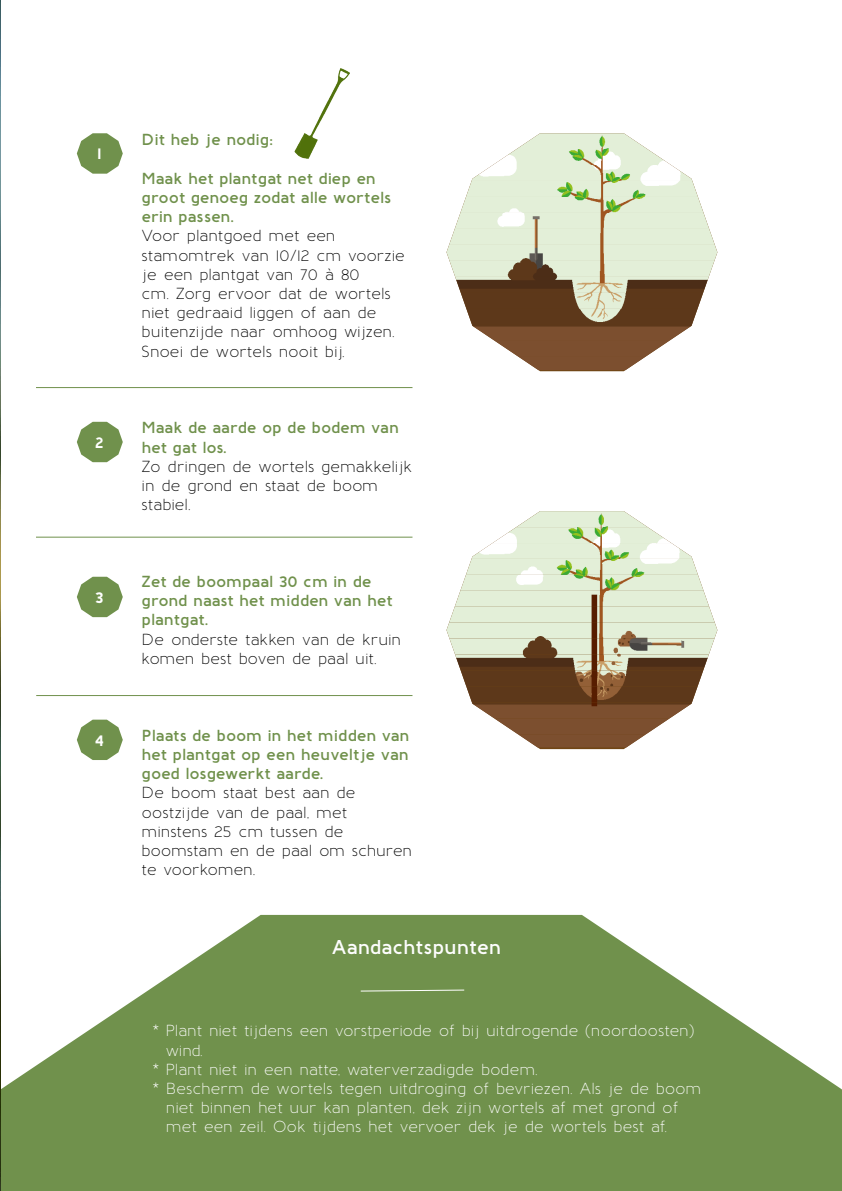
<style>
.page{position:relative;width:842px;height:1191px;background:#fff}
.page>*{position:absolute;margin:0;border:0;box-sizing:border-box;transform-origin:0 0}
.t1{font:600 20px "Baufra";letter-spacing:-.005em;color:#fdfdfd}
.t2{font:16px/19.2px "Baufra";letter-spacing:-.01em;color:#000}
.t3{font:16px "Baufra";letter-spacing:-.01em;color:#fdfdfd}
.t4{font:600 16px/19.2px "Baufra";letter-spacing:-.015em;color:#70914c}
.t5{font:700 16px "Baufra";color:#fff}
</style>
<div class="page">
<svg style="left:1px;top:915px;width:840px;height:276px;fill:#70914c"></svg>
<hr style="left:36px;top:387px;width:376px;height:1px;background:#70914c">
<svg style="left:77px;top:133px;width:46px;height:41px"></svg>
<hr style="left:36px;top:536px;width:376px;height:1px;background:#70914c">
<svg style="left:77px;top:422px;width:46px;height:40px"></svg>
<svg style="left:77px;top:577px;width:46px;height:40px"></svg>
<svg style="left:77px;top:719px;width:46px;height:41px"></svg>
<img style="left:517px;top:133px;width:130px;height:16px">
<img style="left:493px;top:149px;width:178px;height:16px">
<img style="left:472px;top:165px;width:220px;height:16px">
<img style="left:466px;top:181px;width:232px;height:16px">
<img style="left:460px;top:197px;width:244px;height:16px">
<img style="left:455px;top:213px;width:254px;height:16px">
<div style="left:449px;top:229px;width:266px;height:16px;background:#e3efd8"></div>
<div style="left:446px;top:245px;width:271px;height:16px;background:#e3efd8"></div>
<img style="left:450px;top:261px;width:264px;height:16px">
<img style="left:455px;top:277px;width:254px;height:16px">
<img style="left:461px;top:293px;width:242px;height:16px">
<img style="left:466px;top:309px;width:231px;height:16px">
<img style="left:472px;top:325px;width:220px;height:16px">
<img style="left:495px;top:341px;width:174px;height:16px">
<img style="left:519px;top:357px;width:126px;height:13px">
<svg style="left:360px;top:989px;width:105px;height:3px"></svg>
<img style="left:516px;top:511px;width:131px;height:16px">
<img style="left:493px;top:527px;width:178px;height:16px">
<img style="left:471px;top:543px;width:221px;height:16px">
<img style="left:466px;top:559px;width:232px;height:16px">
<img style="left:460px;top:575px;width:244px;height:16px">
<img style="left:455px;top:591px;width:254px;height:16px">
<div style="left:449px;top:607px;width:266px;height:15px;background:#e3efd8"></div>
<img style="left:446px;top:622px;width:271px;height:16px">
<img style="left:449px;top:638px;width:265px;height:16px">
<img style="left:455px;top:654px;width:254px;height:16px">
<img style="left:461px;top:670px;width:242px;height:16px">
<img style="left:466px;top:686px;width:232px;height:16px">
<img style="left:472px;top:702px;width:220px;height:16px">
<img style="left:494px;top:718px;width:176px;height:16px">
<img style="left:518px;top:734px;width:128px;height:13px">
<img style="left:295px;top:69px;width:54px;height:89px">
<hr style="left:36px;top:695px;width:376px;height:1px;background:#70914c">
<img style="left:0;top:0;width:1px;height:1191px">
<div style="left:806px;top:1089px;width:36px;height:102px;background:#70914c"></div>
<p class="t5" style="left:97px;top:142px;width:7px">1</p>
<p class="t5" style="left:95px;top:431px;width:10px">2</p>
<p class="t5" style="left:95px;top:586px;width:10px">3</p>
<p class="t5" style="left:95px;top:728px;width:11px">4</p>
<p class="t4" style="left:142px;top:129px;width:133px">Dit heb je nodig:</p>
<p class="t4" style="left:142px;top:168px;width:251px">Maak het plantgat net diep en groot genoeg zodat alle wortels erin passen.</p>
<p class="t2" style="left:142px;top:226px;width:265px">Voor plantgoed met een stamomtrek van 10/12 cm voorzie je een plantgat van 70 à 80<br>cm. Zorg ervoor dat de wortels niet gedraaid liggen of aan de buitenzijde naar omhoog wijzen.<br>Snoei de wortels nooit bij.</p>
<p class="t4" style="left:142px;top:417px;width:259px">Maak de aarde op de bodem van het gat los.</p>
<p class="t2" style="left:142px;top:456px;width:272px">Zo dringen de wortels gemakkelijk in de grond en staat de boom stabiel.</p>
<p class="t4" style="left:142px;top:571px;width:253px">Zet de boompaal 30 cm in de grond naast het midden van het plantgat.</p>
<p class="t2" style="left:142px;top:629px;width:261px">De onderste takken van de kruin komen best boven de paal uit.</p>
<p class="t4" style="left:142px;top:724px;width:270px;text-align:justify">Plaats de boom in het midden van het plantgat op een heuveltje van goed losgewerkt aarde.</p>
<p class="t2" style="left:142px;top:782px;width:272px">De boom staat best aan de oostzijde van de paal, met minstens 25 cm tussen de boomstam en de paal om schuren te voorkomen.</p>
<p class="t1" style="left:331px;top:933px;width:171px">Aandachtspunten</p>
<p class="t3" style="left:152px;top:1021px;width:543px">* Plant niet tijdens een vorstperiode of bij uitdrogende (noordoosten)</p>
<p class="t3" style="left:166px;top:1040px;width:38px">wind.</p>
<p class="t3" style="left:152px;top:1059px;width:387px">* Plant niet in een natte, waterverzadigde bodem.</p>
<p class="t3" style="left:152px;top:1078px;width:550px">* Bescherm de wortels tegen uitdroging of bevriezen. Als je de boom</p>
<p class="t3" style="left:166px;top:1097px;width:514px">niet binnen het uur kan planten, dek zijn wortels af met grond of</p>
<p class="t3" style="left:166px;top:1117px;width:503px">met een zeil. Ook tijdens het vervoer dek je de wortels best af.</p>
</div>
